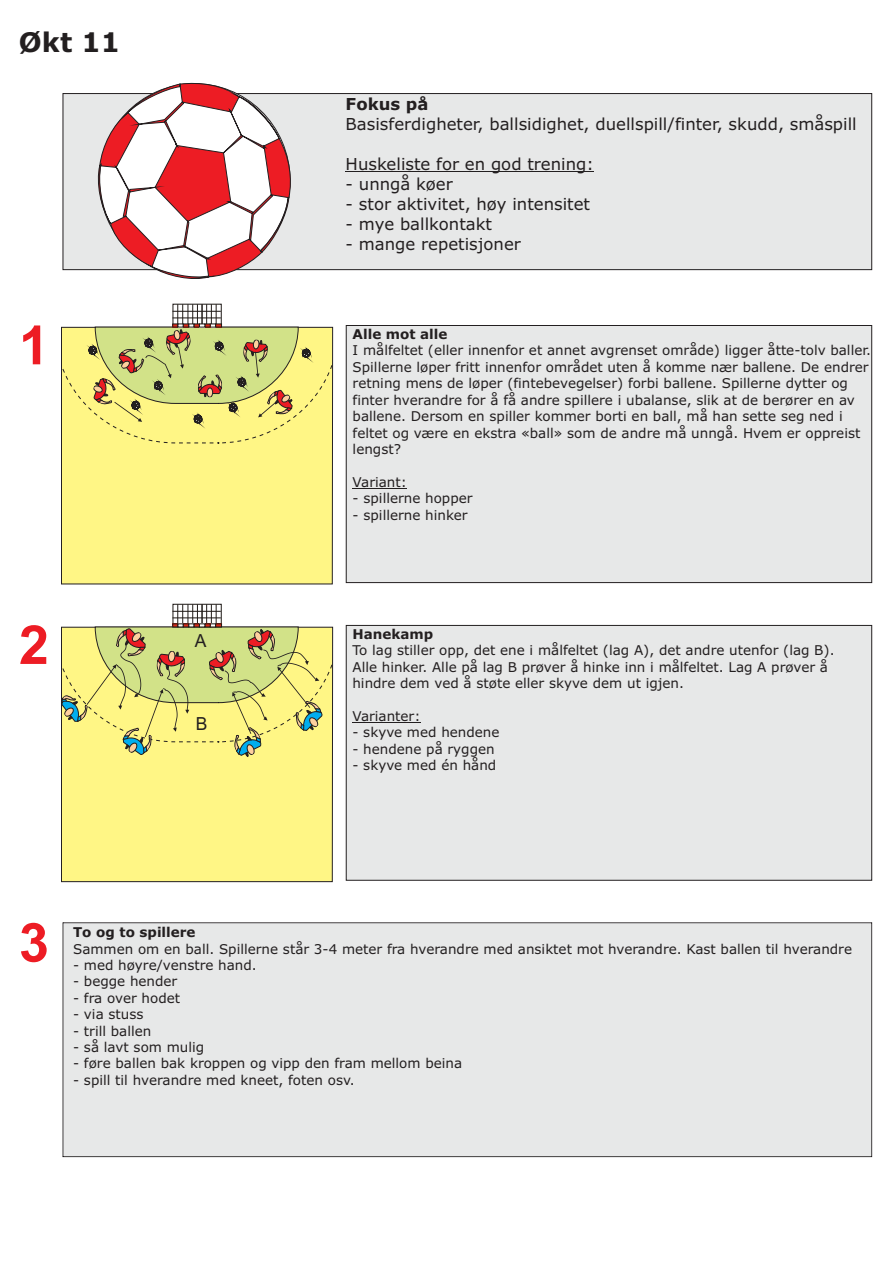
<style>
.page{position:relative;width:893px;height:1263px;background:#fff}
.page>*{position:absolute;margin:0;border:0;box-sizing:border-box;transform-origin:0 0}
.t1{font:700 54px "Arial";color:#ed1c24}
.t2{font:700 27px "Verdana";color:#231f20}
.t3{font:18px "Arial";color:#231f20}
.t4{font:16.5px "Verdana";color:#231f20}
.t5{font:700 16.5px "Verdana";color:#231f20}
.t6{font:13.5px/16.4px "Verdana";color:#231f20}
.t7{font:700 13.5px "Verdana";color:#231f20}
</style>
<div class="page">
<div style="left:346px;top:325px;width:526px;height:258px;background:#e7e8e8;border:1px solid #231f20"></div>
<hr style="left:353px;top:488px;width:54px;height:1px;background:#231f20">
<div style="left:61px;top:327px;width:272px;height:257px;background:#fff685;border:1px solid #231f20"></div>
<svg style="left:61px;top:304px;width:272px;height:140px"></svg>
<div style="left:346px;top:625px;width:526px;height:256px;background:#e7e8e8;border:1px solid #231f20"></div>
<hr style="left:352px;top:722px;width:68px;height:1px;background:#231f20">
<div style="left:61px;top:627px;width:272px;height:255px;background:#fff685;border:1px solid #231f20"></div>
<svg style="left:61px;top:604px;width:272px;height:155px"></svg>
<div style="left:63px;top:922px;width:809px;height:235px;background:#e7e8e8"></div>
<div style="left:63px;top:93px;width:809px;height:177px;background:#e7e8e8;border:1px solid #231f20"></div>
<svg style="left:96px;top:82px;width:197px;height:197px"></svg>
<hr style="left:346px;top:172px;width:248px;height:1px;background:#231f20">
<h2 class="t2" style="left:19px;top:31px;width:103px">Økt 11</h2>
<p class="t5" style="left:346px;top:97px;width:84px">Fokus på</p>
<p class="t4" style="left:346px;top:117px;width:513px">Basisferdigheter, ballsidighet, duellspill/finter, skudd, småspill</p>
<p class="t4" style="left:346px;top:157px;width:250px">Huskeliste for en god trening:</p>
<p class="t4" style="left:346px;top:177px;width:109px">- unngå køer</p>
<p class="t4" style="left:346px;top:198px;width:246px">- stor aktivitet, høy intensitet</p>
<p class="t4" style="left:346px;top:218px;width:148px">- mye ballkontakt</p>
<p class="t4" style="left:346px;top:238px;width:177px">- mange repetisjoner</p>
<h1 class="t1" style="left:19px;top:325px;width:32px">1</h1>
<p class="t7" style="left:353px;top:329px;width:96px">Alle mot alle</p>
<p class="t6" style="left:353px;top:343px;width:520px">I målfeltet (eller innenfor et annet avgrenset område) ligger åtte-tolv baller.<br>Spillerne løper fritt innenfor området uten å komme nær ballene. De endrer retning mens de løper (fintebevegelser) forbi ballene. Spillerne dytter og finter hverandre for å få andre spillere i ubalanse, slik at de berører en av ballene. Dersom en spiller kommer borti en ball, må han sette seg ned i feltet og være en ekstra «ball» som de andre må unngå. Hvem er oppreist lengst?</p>
<p class="t6" style="left:353px;top:475px;width:56px">Variant:</p>
<p class="t6" style="left:353px;top:491px;width:121px">- spillerne hopper</p>
<p class="t6" style="left:353px;top:508px;width:117px">- spillerne hinker</p>
<h1 class="t1" style="left:19px;top:625px;width:32px">2</h1>
<p class="t7" style="left:352px;top:629px;width:82px">Hanekamp</p>
<h3 class="t3" style="left:195px;top:634px;width:13px">A</h3>
<p class="t6" style="left:352px;top:643px;width:484px">To lag stiller opp, det ene i målfeltet (lag A), det andre utenfor (lag B).<br>Alle hinker. Alle på lag B prøver å hinke inn i målfeltet. Lag A prøver å hindre dem ved å støte eller skyve dem ut igjen.</p>
<p class="t6" style="left:352px;top:709px;width:70px">Varianter:</p>
<p class="t6" style="left:352px;top:725px;width:149px">- skyve med hendene</p>
<p class="t6" style="left:352px;top:742px;width:144px">- hendene på ryggen</p>
<p class="t6" style="left:352px;top:758px;width:145px">- skyve med én hånd</p>
<h3 class="t3" style="left:196px;top:717px;width:13px">B</h3>
<h1 class="t1" style="left:19px;top:922px;width:32px">3</h1>
<p class="t7" style="left:73px;top:927px;width:124px">To og to spillere</p>
<p class="t6" style="left:73px;top:942px;width:780px">Sammen om en ball. Spillerne står 3-4 meter fra hverandre med ansiktet mot hverandre. Kast ballen til hverandre</p>
<p class="t6" style="left:73px;top:958px;width:185px">- med høyre/venstre hand.</p>
<p class="t6" style="left:73px;top:974px;width:106px">- begge hender</p>
<p class="t6" style="left:73px;top:991px;width:109px">- fra over hodet</p>
<p class="t6" style="left:73px;top:1007px;width:72px">- via stuss</p>
<p class="t6" style="left:73px;top:1024px;width:80px">- trill ballen</p>
<p class="t6" style="left:73px;top:1040px;width:133px">- så lavt som mulig</p>
<p class="t6" style="left:73px;top:1056px;width:391px">- føre ballen bak kroppen og vipp den fram mellom beina</p>
<p class="t6" style="left:73px;top:1073px;width:283px">- spill til hverandre med kneet, foten osv.</p>
</div>
